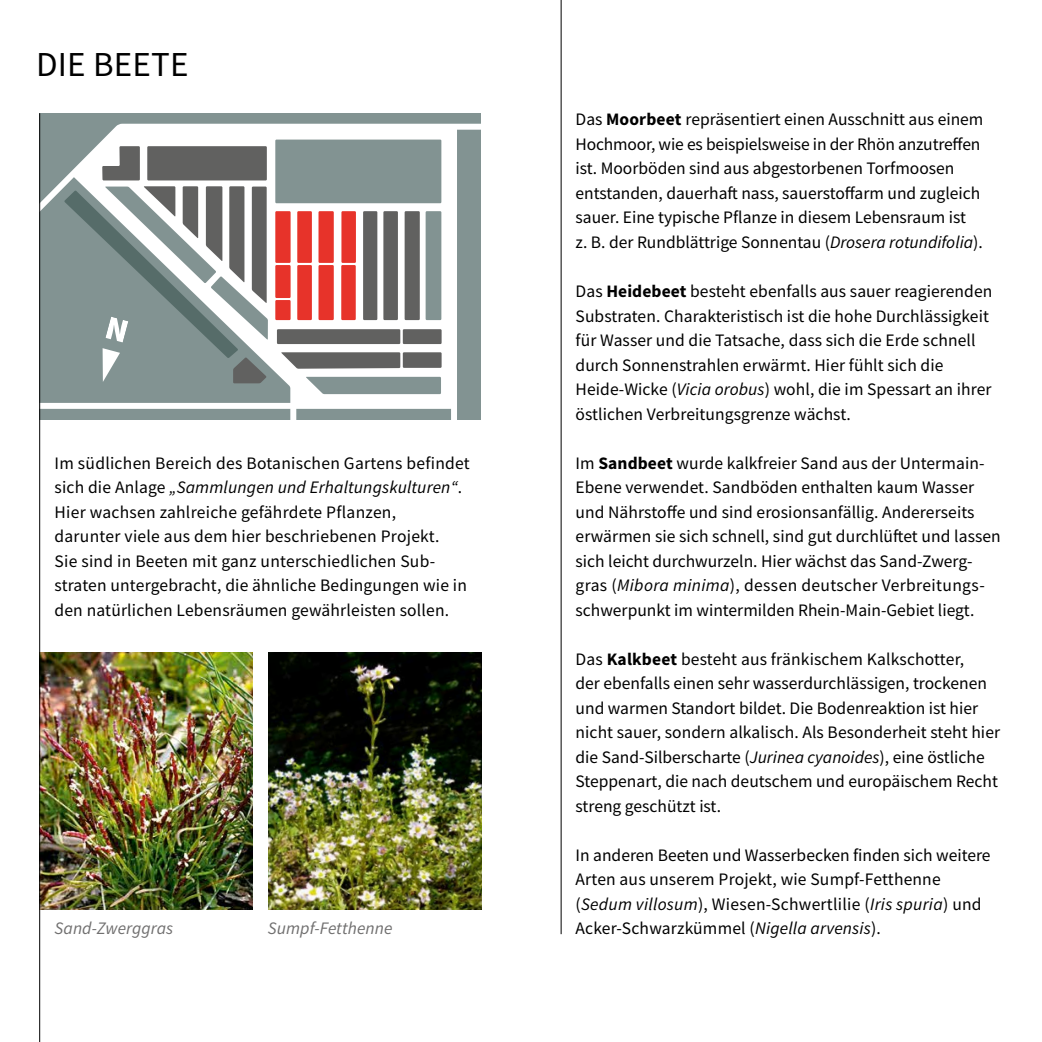
<style>
.page{position:relative;width:1042px;height:1042px;background:#fff}
.page>*{position:absolute;margin:0;border:0;box-sizing:border-box;transform-origin:0 0}
.t1{font:35px "Source Sans Pro";letter-spacing:.005em;color:#000}
.t2{font:17.5px/24.5px "Source Sans Pro";letter-spacing:.005em;color:#000}
.t3{font:italic 17.5px "Source Sans Pro";letter-spacing:.005em;color:#706f6f}
.s1{font-style:italic}
.s2{font-weight:700}
</style>
<div class="page">
<div style="left:40px;top:113px;width:441px;height:306px;background:#829392"></div>
<svg style="left:301px;top:220px;width:150px;height:183px;fill:#fff"></svg>
<div style="left:426px;top:211px;width:15px;height:109px;background:#829392"></div>
<div style="left:405px;top:211px;width:15px;height:109px;background:#616160"></div>
<div style="left:383px;top:211px;width:15px;height:109px;background:#616160"></div>
<div style="left:363px;top:211px;width:14px;height:109px;background:#616160"></div>
<div style="left:297px;top:265px;width:15px;height:55px;background:#e7332a"></div>
<div style="left:297px;top:211px;width:15px;height:52px;background:#e7332a"></div>
<div style="left:318px;top:265px;width:16px;height:55px;background:#e7332a"></div>
<div style="left:318px;top:211px;width:16px;height:52px;background:#e7332a"></div>
<div style="left:341px;top:265px;width:15px;height:55px;background:#e7332a"></div>
<div style="left:341px;top:211px;width:15px;height:52px;background:#e7332a"></div>
<div style="left:277px;top:329px;width:123px;height:15px;background:#616160"></div>
<div style="left:403px;top:329px;width:39px;height:15px;background:#616160"></div>
<div style="left:403px;top:352px;width:39px;height:16px;background:#616160"></div>
<svg style="left:301px;top:352px;width:99px;height:17px"></svg>
<svg style="left:306px;top:377px;width:135px;height:17px"></svg>
<svg style="left:40px;top:121px;width:441px;height:99px"></svg>
<div style="left:451px;top:127px;width:6px;height:292px;background:#fff"></div>
<div style="left:40px;top:403px;width:414px;height:6px;background:#fff"></div>
<svg style="left:65px;top:164px;width:236px;height:255px"></svg>
<svg style="left:64px;top:186px;width:204px;height:197px"></svg>
<hr style="left:561px;top:0;width:1px;height:934px;background:#000">
<img style="left:40px;top:652px;width:212px;height:257px">
<img style="left:269px;top:652px;width:212px;height:257px">
<hr style="left:39px;top:113px;width:1px;height:929px;background:#000">
<h1 class="t1" style="left:36px;top:43px;width:154px">DIE BEETE</h1>
<p class="t2" style="left:55px;top:450px;width:417px">Im südlichen Bereich des Botanischen Gartens befindet sich die Anlage <span class="s1">„Sammlungen und Erhaltungskulturen“</span>.<br>Hier wachsen zahlreiche gefährdete Pflanzen,<br>darunter viele aus dem hier beschriebenen Projekt.<br>Sie sind in Beeten mit ganz unterschiedlichen Sub&shy;straten untergebracht, die ähnliche Bedingungen wie in den natürlichen Lebensräumen gewährleisten sollen.</p>
<p class="t2" style="left:575px;top:107px;width:409px">Das <span class="s2">Moorbeet</span> repräsentiert einen Ausschnitt aus einem Hochmoor, wie es beispielsweise in der Rhön anzutreffen ist. Moorböden sind aus abgestorbenen Torfmoosen entstanden, dauerhaft nass, sauerstoffarm und zugleich sauer. Eine typische Pflanze in diesem Lebensraum ist<br>z. B. der Rundblättrige Sonnentau (<span class="s1">Drosera rotundifolia</span>).</p>
<p class="t2" style="left:575px;top:279px;width:418px">Das <span class="s2">Heidebeet</span> besteht ebenfalls aus sauer reagierenden Substraten. Charakteristisch ist die hohe Durchlässigkeit für Wasser und die Tatsache, dass sich die Erde schnell durch Sonnenstrahlen erwärmt. Hier fühlt sich die Heide-Wicke (<span class="s1">Vicia orobus</span>) wohl, die im Spessart an ihrer östlichen Verbreitungsgrenze wächst.</p>
<p class="t2" style="left:575px;top:450px;width:427px">Im <span class="s2">Sandbeet</span> wurde kalkfreier Sand aus der Untermain-Ebene verwendet. Sandböden enthalten kaum Wasser und Nährstoffe und sind erosionsanfällig. Andererseits erwärmen sie sich schnell, sind gut durchlüftet und lassen sich leicht durchwurzeln. Hier wächst das Sand-Zwerg&shy;gras (<span class="s1">Mibora minima</span>), dessen deutscher Verbreitungs&shy;schwerpunkt im wintermilden Rhein-Main-Gebiet liegt.</p>
<p class="t2" style="left:575px;top:646px;width:426px">Das <span class="s2">Kalkbeet</span> besteht aus fränkischem Kalkschotter,<br>der ebenfalls einen sehr wasserdurchlässigen, trockenen und warmen Standort bildet. Die Bodenreaktion ist hier nicht sauer, sondern alkalisch. Als Besonderheit steht hier die Sand-Silberscharte (<span class="s1">Jurinea cyanoides</span>), eine östliche Steppenart, die nach deutschem und europäischem Recht streng geschützt ist.</p>
<p class="t2" style="left:575px;top:842px;width:416px">In anderen Beeten und Wasserbecken finden sich weitere<br>Arten aus unserem Projekt, wie Sumpf-Fetthenne (<span class="s1">Sedum villosum</span>), Wiesen-Schwertlilie (<span class="s1">Iris spuria</span>) und</p>
<p class="t3" style="left:55px;top:917px;width:120px">Sand-Zwerggras</p>
<p class="t3" style="left:268px;top:917px;width:126px">Sumpf-Fetthenne</p>
<p class="t2" style="left:575px;top:916px;width:307px">Acker-Schwarzkümmel (<span class="s1">Nigella arvensis</span>).</p>
</div>
